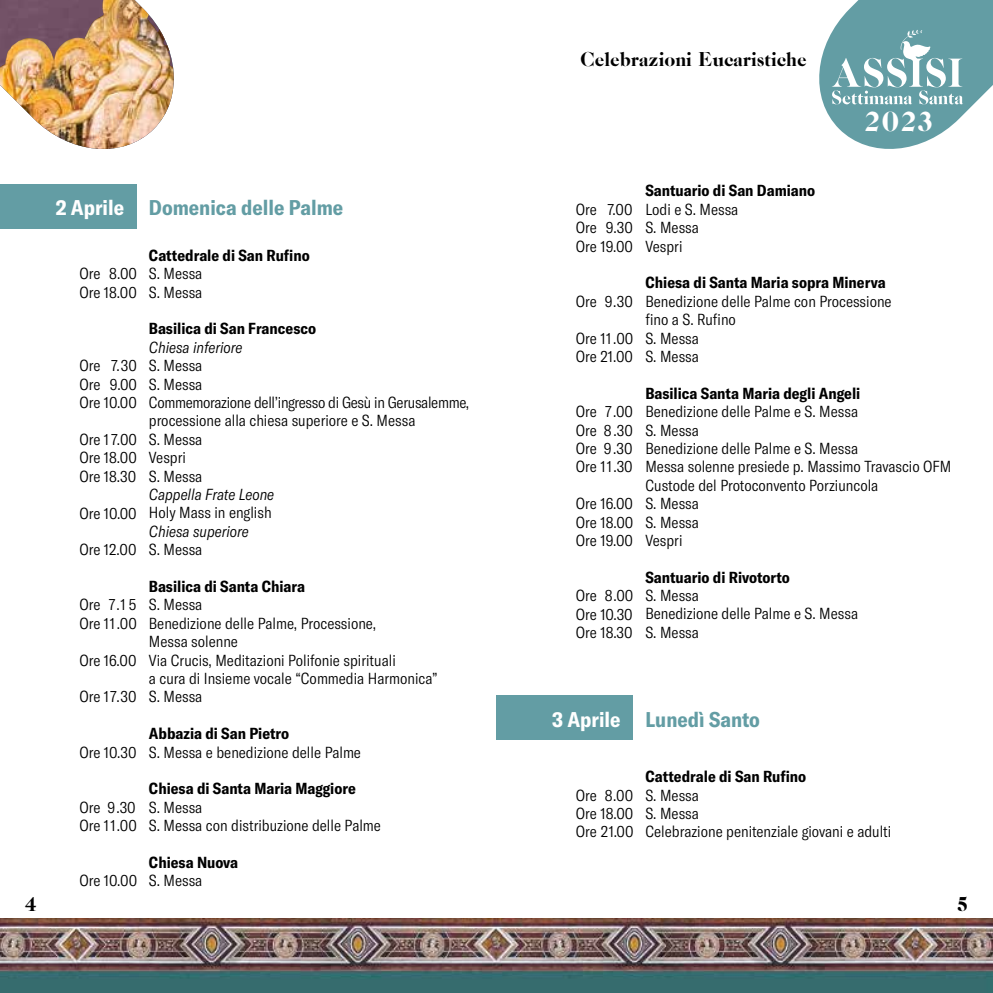
<style>
.page{position:relative;width:993px;height:993px;background:#fff}
.page>*{position:absolute;margin:0;border:0;box-sizing:border-box;transform-origin:0 0}
.t1{font:28.88px "Caslon CP";color:#fff}
.t2{font:700 condensed 21px "GT America";color:#639da4}
.t3{font:21px "Caslon CP";color:#000}
.t4{font:300 condensed 15.75px/18.4px "GT America";color:#000}
.t5{font:700 condensed 15.75px "GT America";color:#000}
.t6{font:italic 300 condensed 15.75px "GT America";color:#000}
.s1{color:#fff}
</style>
<div class="page">
<img style="left:0;top:0;width:174px;height:149px">
<img style="left:0;top:918px;width:992px;height:74px">
<div style="left:0;top:184px;width:136px;height:44px;background:#639da4"></div>
<div style="left:496px;top:694px;width:136px;height:45px;background:#639da4"></div>
<svg style="left:819px;top:0;width:173px;height:149px"></svg>
<h2 class="t2" style="left:56px;top:195px;width:289px"><span class="s1">2 Aprile</span> Domenica delle Palme</h2>
<p class="t4" style="left:79px;top:265px;width:59px">Ore 8.00<br>Ore 18.00</p>
<p class="t4" style="left:79px;top:356px;width:59px;text-align:justify">Ore 7.30<br>Ore 9.00<br>Ore 10.00</p>
<p class="t4" style="left:79px;top:430px;width:59px;text-align:justify">Ore 1 7.00<br>Ore 18.00<br>Ore 18.30</p>
<p class="t4" style="left:79px;top:503px;width:59px">Ore 10.00</p>
<p class="t4" style="left:79px;top:540px;width:59px">Ore 12.00</p>
<p class="t4" style="left:79px;top:595px;width:59px">Ore 7.1 5<br>Ore 11.00</p>
<p class="t4" style="left:79px;top:650px;width:59px">Ore 16.00</p>
<p class="t4" style="left:79px;top:687px;width:59px">Ore 17.30</p>
<p class="t4" style="left:79px;top:742px;width:59px">Ore 10.30</p>
<p class="t4" style="left:79px;top:797px;width:59px">Ore 9.30<br>Ore 11.00</p>
<p class="t4" style="left:79px;top:871px;width:59px">Ore 10.00</p>
<p class="t5" style="left:149px;top:245px;width:162px">Cattedrale di San Rufino</p>
<p class="t4" style="left:149px;top:264px;width:55px">S. Messa<br>S. Messa</p>
<p class="t5" style="left:149px;top:319px;width:169px">Basilica di San Francesco</p>
<p class="t6" style="left:149px;top:338px;width:95px">Chiesa inferiore</p>
<p class="t4" style="left:149px;top:356px;width:322px">S. Messa<br>S. Messa<br>Commemorazione dell’ingresso di Gesù in Gerusalemme, processione alla chiesa superiore e S. Messa<br>S. Messa<br>Vespri<br>S. Messa</p>
<p class="t6" style="left:149px;top:485px;width:127px">Cappella Frate Leone</p>
<p class="t4" style="left:149px;top:503px;width:124px">Holy Mass in english</p>
<p class="t6" style="left:149px;top:522px;width:101px">Chiesa superiore</p>
<p class="t4" style="left:149px;top:540px;width:55px">S. Messa</p>
<p class="t5" style="left:149px;top:576px;width:158px">Basilica di Santa Chiara</p>
<p class="t4" style="left:149px;top:595px;width:290px">S. Messa<br>Benedizione delle Palme, Processione,<br>Messa solenne<br>Via Crucis, Meditazioni Polifonie spirituali<br>a cura di Insieme vocale “Commedia Harmonica”<br>S. Messa</p>
<p class="t5" style="left:149px;top:723px;width:142px">Abbazia di San Pietro</p>
<p class="t4" style="left:149px;top:742px;width:213px">S. Messa e benedizione delle Palme</p>
<p class="t5" style="left:149px;top:778px;width:208px">Chiesa di Santa Maria Maggiore</p>
<p class="t4" style="left:149px;top:797px;width:233px">S. Messa<br>S. Messa con distribuzione delle Palme</p>
<p class="t5" style="left:149px;top:852px;width:91px">Chiesa Nuova</p>
<p class="t4" style="left:149px;top:871px;width:55px">S. Messa</p>
<h2 class="t3" style="left:580px;top:48px;width:228px">Celebrazioni Eucaristiche</h2>
<h1 class="t1" style="left:863px;top:106px;width:70px">2023</h1>
<p class="t4" style="left:575px;top:200px;width:59px;text-align:justify">Ore 7.00<br>Ore 9.30<br>Ore 19.00</p>
<p class="t4" style="left:575px;top:292px;width:58px">Ore 9.30</p>
<p class="t4" style="left:575px;top:329px;width:59px">Ore 11.00<br>Ore 21.00</p>
<p class="t4" style="left:575px;top:402px;width:59px;text-align:justify">Ore 7.00<br>Ore 8 .30<br>Ore 9.30<br>Ore 11.30</p>
<p class="t4" style="left:575px;top:494px;width:59px;text-align:justify">Ore 16.00<br>Ore 18.00<br>Ore 19.00</p>
<p class="t4" style="left:575px;top:586px;width:59px;text-align:justify">Ore 8.00<br>Ore 10.30<br>Ore 18.30</p>
<p class="t5" style="left:645px;top:181px;width:171px">Santuario di San Damiano</p>
<p class="t4" style="left:645px;top:200px;width:94px">Lodi e S. Messa<br>S. Messa<br>Vespri</p>
<p class="t5" style="left:645px;top:273px;width:242px">Chiesa di Santa Maria sopra Minerva</p>
<p class="t4" style="left:645px;top:292px;width:248px">Benedizione delle Palme con Processione fino a S. Rufino<br>S. Messa<br>S. Messa</p>
<p class="t5" style="left:645px;top:383px;width:216px">Basilica Santa Maria degli Angeli</p>
<p class="t4" style="left:645px;top:402px;width:307px">Benedizione delle Palme e S. Messa<br>S. Messa<br>Benedizione delle Palme e S. Messa<br>Messa solenne presiede p. Massimo Travascio OFM<br>Custode del Protoconvento Porziuncola<br>S. Messa<br>S. Messa<br>Vespri</p>
<p class="t5" style="left:645px;top:567px;width:146px">Santuario di Rivotorto</p>
<p class="t4" style="left:645px;top:586px;width:214px">S. Messa<br>Benedizione delle Palme e S. Messa<br>S. Messa</p>
<h2 class="t2" style="left:552px;top:706px;width:209px"><span class="s1">3 Aprile</span> Lunedì Santo</h2>
<p class="t5" style="left:645px;top:766px;width:162px">Cattedrale di San Rufino</p>
<p class="t4" style="left:645px;top:785px;width:247px">S. Messa<br>S. Messa<br>Celebrazione penitenziale giovani e adulti</p>
<p class="t4" style="left:575px;top:785px;width:59px;text-align:justify">Ore 8.00<br>Ore 18.00<br>Ore 21.00</p>
<h2 class="t3" style="left:25px;top:892px;width:13px">4</h2>
<h2 class="t3" style="left:956px;top:892px;width:13px">5</h2>
</div>
